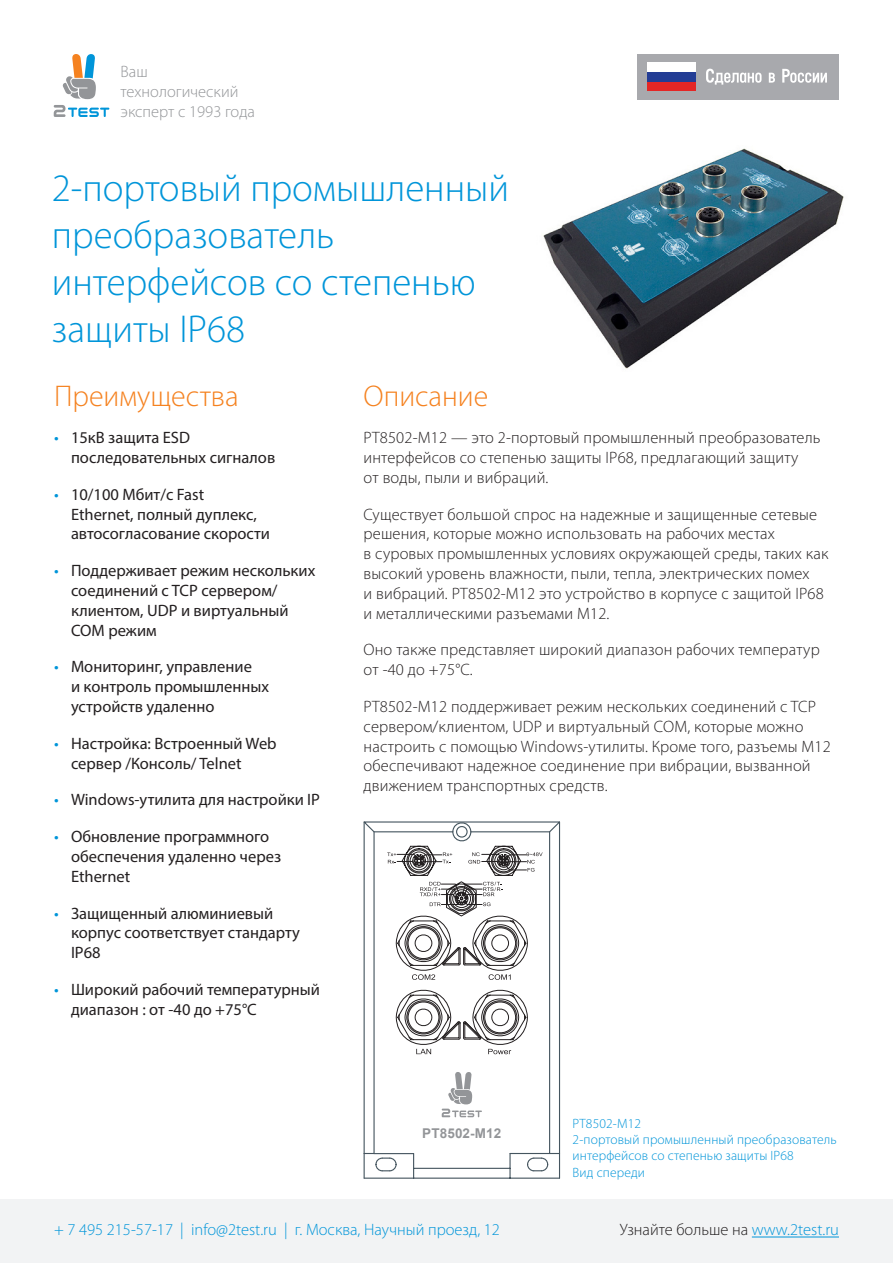
<style>
.page{position:relative;width:893px;height:1263px;background:#fff}
.page>*{position:absolute;margin:0;border:0;box-sizing:border-box;transform-origin:0 0}
.t1{font:300 39px/46.8px "Myriad Pro";color:#0095d9}
.t2{font:300 30px "Myriad Pro";color:#f58220}
.t3{font:300 16.5px/19.8px "Myriad Pro";letter-spacing:.01em;color:#231f20}
.t4{font:16.5px/19.8px "Myriad Pro";color:#231f20}
.t5{font:300 16.5px "Myriad Pro";color:#0095d9}
.t6{font:300 16.5px/19.8px "Myriad Pro";color:#939598}
.t7{font:300 13.5px/16.2px "Myriad Pro";letter-spacing:.01em;color:#0095d9}
.t8{font:700 13.5px "Arial";letter-spacing:.01em;color:#939598}
.s1{color:#0095d9}
</style>
<div class="page">
<svg style="left:62px;top:54px;width:34px;height:45px"></svg>
<svg style="left:54px;top:105px;width:55px;height:12px"></svg>
<div style="left:0;top:1200px;width:893px;height:63px;background:#f2f3f4"></div>
<hr style="left:752px;top:1236px;width:87px;height:1px;background:#0095d9">
<img style="left:543px;top:148px;width:301px;height:221px">
<div style="left:637px;top:54px;width:202px;height:45px;background:#a8a9ad"></div>
<div style="left:647px;top:62px;width:48px;height:10px;background:#fff"></div>
<div style="left:647px;top:81px;width:48px;height:10px;background:#e42625"></div>
<div style="left:647px;top:72px;width:48px;height:9px;background:#233d95"></div>
<svg style="left:706px;top:69px;width:55px;height:16px"></svg>
<svg style="left:769px;top:73px;width:6px;height:10px"></svg>
<svg style="left:782px;top:69px;width:45px;height:14px"></svg>
<svg style="left:363px;top:821px;width:198px;height:358px"></svg>
<svg style="left:364px;top:1153px;width:1px;height:25px"></svg>
<svg style="left:382px;top:1164px;width:15px;height:7px"></svg>
<hr style="left:374px;top:1153px;width:39px;height:1px;background:#45555f">
<svg style="left:387px;top:846px;width:156px;height:208px"></svg>
<p class="t6" style="left:121px;top:62px;width:29px">Ваш</p>
<p class="t6" style="left:121px;top:82px;width:136px">технологический эксперт с 1993 года</p>
<p class="t1" style="left:52px;top:165px;width:459px">2-портовый промышленный преобразователь</p>
<p class="t1" style="left:52px;top:258px;width:425px">интерфейсов со степенью защиты IP68</p>
<p class="t2" style="left:54px;top:378px;width:186px">Преимущества</p>
<p class="t4" style="left:71px;top:427px;width:206px;text-indent:-17px"><span class="s1">•</span> 15кВ защита ESD последовательных сигналов</p>
<p class="t4" style="left:71px;top:484px;width:200px;text-indent:-17px"><span class="s1">•</span> 10/100 Мбит/с Fast<br>Ethernet, полный дуплекс, автосогласование скорости</p>
<p class="t4" style="left:71px;top:560px;width:246px;text-indent:-17px"><span class="s1">•</span> Поддерживает режим нескольких соединений с TCP сервером/ клиентом, UDP и виртуальный<br>СОМ режим</p>
<p class="t4" style="left:71px;top:657px;width:200px;text-indent:-17px"><span class="s1">•</span> Мониторинг, управление<br>и контроль промышленных устройств удаленно</p>
<p class="t4" style="left:71px;top:733px;width:207px;text-indent:-17px"><span class="s1">•</span> Настройка: Встроенный Web сервер /Консоль/ Telnet</p>
<p class="t4" style="left:54px;top:790px;width:267px"><span class="s1">•</span> Windows-утилита для настройки IP</p>
<p class="t4" style="left:71px;top:826px;width:212px;text-indent:-17px"><span class="s1">•</span> Обновление программного обеспечения удаленно через<br>Ethernet</p>
<p class="t4" style="left:71px;top:903px;width:230px;text-indent:-17px"><span class="s1">•</span> Защищенный алюминиевый корпус соответствует стандарту<br>IP68</p>
<p class="t4" style="left:71px;top:979px;width:250px;text-indent:-17px"><span class="s1">•</span> Широкий рабочий температурный диапазон : от -40 до +75°C</p>
<p class="t2" style="left:364px;top:378px;width:126px">Описание</p>
<p class="t3" style="left:364px;top:427px;width:459px">PT8502-M12 — это 2-портовый промышленный преобразователь интерфейсов со степенью защиты IP68, предлагающий защиту<br>от воды, пыли и вибраций.</p>
<p class="t3" style="left:364px;top:504px;width:466px">Существует большой спрос на надежные и защищенные сетевые решения, которые можно использовать на рабочих местах<br>в суровых промышленных условиях окружающей среды, таких как высокий уровень влажности, пыли, тепла, электрических помех<br>и вибраций. PT8502-M12 это устройство в корпусе с защитой IP68 и металлическими разъемами M12.</p>
<p class="t3" style="left:364px;top:640px;width:458px">Оно также представляет широкий диапазон рабочих температур от -40 до +75°C.</p>
<p class="t3" style="left:364px;top:696px;width:469px">PT8502-M12 поддерживает режим нескольких соединений с TCP сервером/клиентом, UDP и виртуальный СОМ, которые можно настроить с помощью Windows-утилиты. Кроме того, разъемы М12 обеспечивают надежное соединение при вибрации, вызванной движением транспортных средств.</p>
<p class="t8" style="left:422px;top:1124px;width:81px">PT8502-M12</p>
<p class="t7" style="left:573px;top:1115px;width:266px">PT8502-M12<br>2-портовый промышленный преобразователь интерфейсов со степенью защиты IP68<br>Вид спереди</p>
<p class="t5" style="left:54px;top:1220px;width:447px">+ 7 495 215-57-17 | info@2test.ru | г. Москва, Научный проезд, 12</p>
<p class="t3" style="left:620px;top:1220px;width:221px">Узнайте больше на <span class="s1">www.2test.ru</span></p>
</div>
